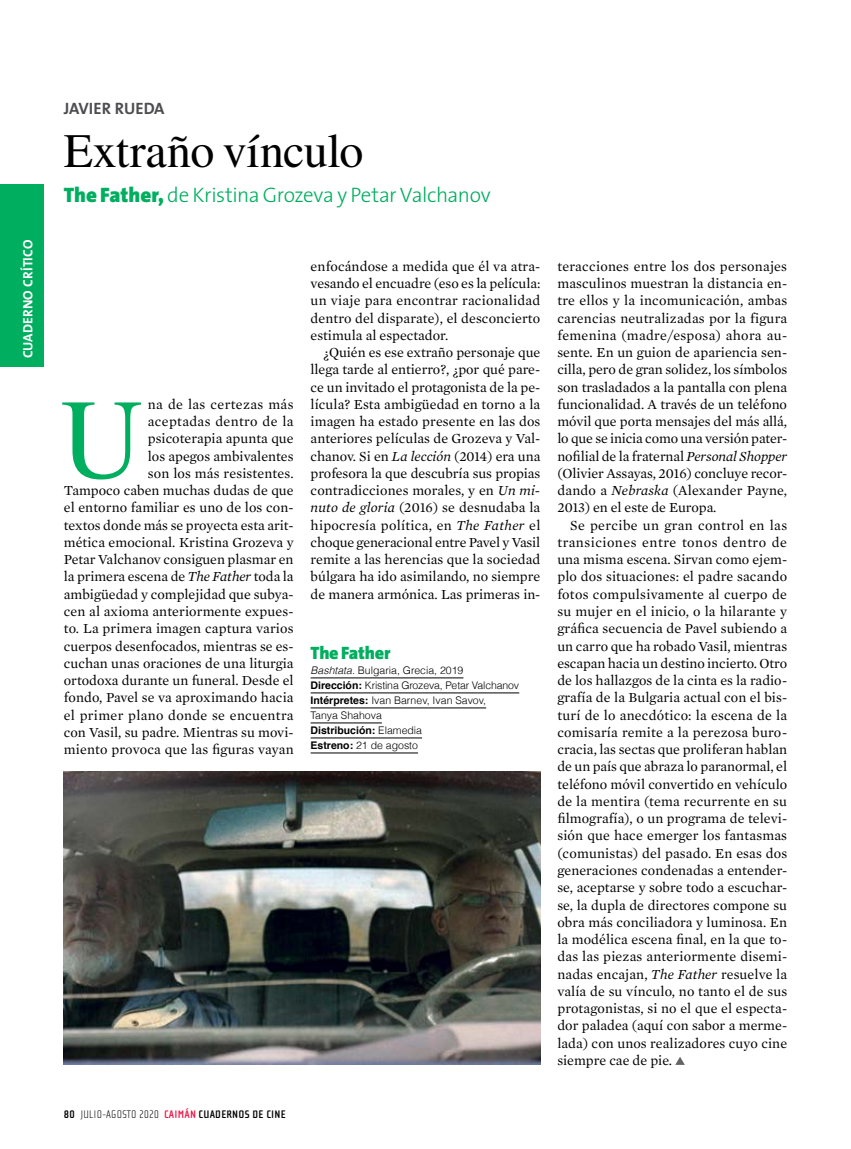
<style>
.page{position:relative;width:851px;height:1149px;background:#fff}
.page>*{position:absolute;margin:0;border:0;box-sizing:border-box;transform-origin:0 0}
.t1{font:113.85px "Nimbus Rom No 9 L";color:#00ae5f}
.t2{font:48px "Nimbus Rom No 9 L";letter-spacing:-.005em;color:#000}
.t3{font:300 21px "The Sans";letter-spacing:-.02em;color:#00ae5f}
.t4{font:900 18px "The Sans";letter-spacing:-.01em;color:#00ae5f}
.t5{font:700 16.5px "The Sans";color:#4d4d4f}
.Texto_Mercury_3_COLU{font:14.1px/17.2px "Mercury Text G1";color:#000;text-align:justify}
.t6{font:700 13.5px "The Sans";letter-spacing:.01em;color:#fff}
.t7{font:700 11.25px "Cholla Sans";letter-spacing:.02em;color:#000}
.t8{font:300 10.5px "Helvetica";color:#000}
.t9{font:700 10.5px "Helvetica";color:#000}
.s1{font-weight:900}
.s2{font-style:italic}
.s3{font-weight:700}
.s4{font-weight:300}
.s5{font-weight:100}
.s6{color:#ed1846}
</style>
<div class="page">
<img style="left:64px;top:771px;width:476px;height:293px">
<hr style="left:310px;top:677px;width:153px;height:1px;background:#000">
<hr style="left:310px;top:692px;width:209px;height:1px;background:#000">
<hr style="left:310px;top:707px;width:176px;height:1px;background:#000">
<hr style="left:310px;top:722px;width:72px;height:1px;background:#000">
<hr style="left:310px;top:737px;width:112px;height:1px;background:#000">
<hr style="left:310px;top:752px;width:108px;height:1px;background:#000">
<svg style="left:676px;top:1057px;width:8px;height:7px"></svg>
<div style="left:0;top:184px;width:44px;height:183px;background:#00ae5f"></div>
<p class="t6" style="left:17px;top:358px;width:120px;rotate:-90deg">CUADERNO CRÍTICO</p>
<p class="t5" style="left:64px;top:95px;width:102px">JAVIER RUEDA</p>
<p class="t2" style="left:64px;top:117px;width:301px">Extraño vínculo</p>
<p class="t3" style="left:64px;top:177px;width:428px"><span class="s1">The Father,</span> de Kristina Grozeva y Petar Valchanov</p>
<p class="Texto_Mercury_3_COLU" style="left:64px;top:395px;width:231px;text-align:right">na de las certezas más<br>aceptadas dentro de la<br>psicoterapia apunta que<br>los apegos ambivalentes<br>son los más resistentes.<br>Tampoco caben muchas dudas de que el entorno familiar es uno de los con&shy;textos donde más se proyecta esta arit&shy;mética emocional. Kristina Grozeva y Petar Valchanov consiguen plasmar en la primera escena de <span class="s2">The Father</span> toda la ambigüedad y complejidad que subya&shy;cen al axioma anteriormente expues&shy;to. La primera imagen captura varios cuerpos desenfocados, mientras se es&shy;cuchan unas oraciones de una liturgia ortodoxa durante un funeral. Desde el fondo, Pavel se va aproximando hacia el primer plano donde se encuentra con Vasil, su padre. Mientras su movi&shy;miento provoca que las figuras vayan</p>
<p class="t1" style="left:61px;top:358px;width:84px">U</p>
<p class="Texto_Mercury_3_COLU" style="left:310px;top:257px;width:231px">enfocándose a medida que él va atra&shy;vesando el encuadre (eso es la película: un viaje para encontrar racionalidad dentro del disparate), el desconcierto estimula al espectador.</p>
<p class="Texto_Mercury_3_COLU" style="left:310px;top:344px;width:231px;text-indent:13px">¿Quién es ese extraño personaje que llega tarde al entierro?, ¿por qué pare&shy;ce un invitado el protagonista de la pe&shy;lícula? Esta ambigüedad en torno a la imagen ha estado presente en las dos anteriores películas de Grozeva y Val&shy;chanov. Si en <span class="s2">La lección</span> (2014) era una profesora la que descubría sus propias contradicciones morales, y en <span class="s2">Un mi&shy;nuto de gloria</span> (2016) se desnudaba la hipocresía política, en <span class="s2">The Father</span> el choque generacional entre Pavel y Vasil remite a las herencias que la sociedad búlgara ha ido asimilando, no siempre de manera armónica. Las primeras in-</p>
<p class="t4" style="left:310px;top:637px;width:81px">The Father</p>
<p class="t8" style="left:310px;top:662px;width:154px"><span class="s2">Bashtata.</span> Bulgaria, Grecia, 2019</p>
<p class="t8" style="left:310px;top:677px;width:210px"><span class="s3">Dirección:</span> Kristina Grozeva, Petar Valchanov</p>
<p class="t8" style="left:310px;top:692px;width:177px"><span class="s3">Intérpretes:</span> Ivan Barnev, Ivan Savov,</p>
<p class="t8" style="left:310px;top:707px;width:73px">Tanya Shahova</p>
<p class="t9" style="left:310px;top:722px;width:113px">Distribución: <span class="s4">Elamedia</span></p>
<p class="t8" style="left:310px;top:737px;width:109px"><span class="s3">Estreno:</span> 21 de agosto</p>
<p class="t7" style="left:64px;top:1107px;width:223px">80 <span class="s5">JULIO-AGOSTO 2020</span> <span class="s6">CAIMÁN</span> CUADERNOS DE CINE</p>
<p class="Texto_Mercury_3_COLU" style="left:557px;top:257px;width:231px">teracciones entre los dos personajes masculinos muestran la distancia en&shy;tre ellos y la incomunicación, ambas carencias neutralizadas por la figura femenina (madre/esposa) ahora au&shy;sente. En un guion de apariencia sen&shy;cilla, pero de gran solidez, los símbolos son trasladados a la pantalla con plena funcionalidad. A través de un teléfono móvil que porta mensajes del más allá, lo que se inicia como una versión pater&shy;nofilial de la fraternal <span class="s2">Personal Shopper </span>(Olivier Assayas, 2016) concluye recor&shy;dando a <span class="s2">Nebraska</span> (Alexander Payne, 2013) en el este de Europa.</p>
<p class="Texto_Mercury_3_COLU" style="left:557px;top:516px;width:231px;text-indent:13px">Se percibe un gran control en las transiciones entre tonos dentro de una misma escena. Sirvan como ejem&shy;plo dos situaciones: el padre sacando fotos compulsivamente al cuerpo de su mujer en el inicio, o la hilarante y gráfica secuencia de Pavel subiendo a un carro que ha robado Vasil, mientras escapan hacia un destino incierto. Otro de los hallazgos de la cinta es la radio&shy;grafía de la Bulgaria actual con el bis&shy;turí de lo anecdótico: la escena de la comisaría remite a la perezosa buro&shy;cracia, las sectas que proliferan hablan de un país que abraza lo paranormal, el teléfono móvil convertido en vehículo de la mentira (tema recurrente en su filmografía), o un programa de televi&shy;sión que hace emerger los fantasmas (comunistas) del pasado. En esas dos generaciones condenadas a entender&shy;se, aceptarse y sobre todo a escuchar&shy;se, la dupla de directores compone su obra más conciliadora y luminosa. En la modélica escena final, en la que to&shy;das las piezas anteriormente disemi&shy;nadas encajan, <span class="s2">The Father</span> resuelve la valía de su vínculo, no tanto el de sus protagonistas, si no el que el especta&shy;dor paladea (aquí con sabor a merme&shy;lada) con unos realizadores cuyo cine siempre cae de pie.</p>
</div>
